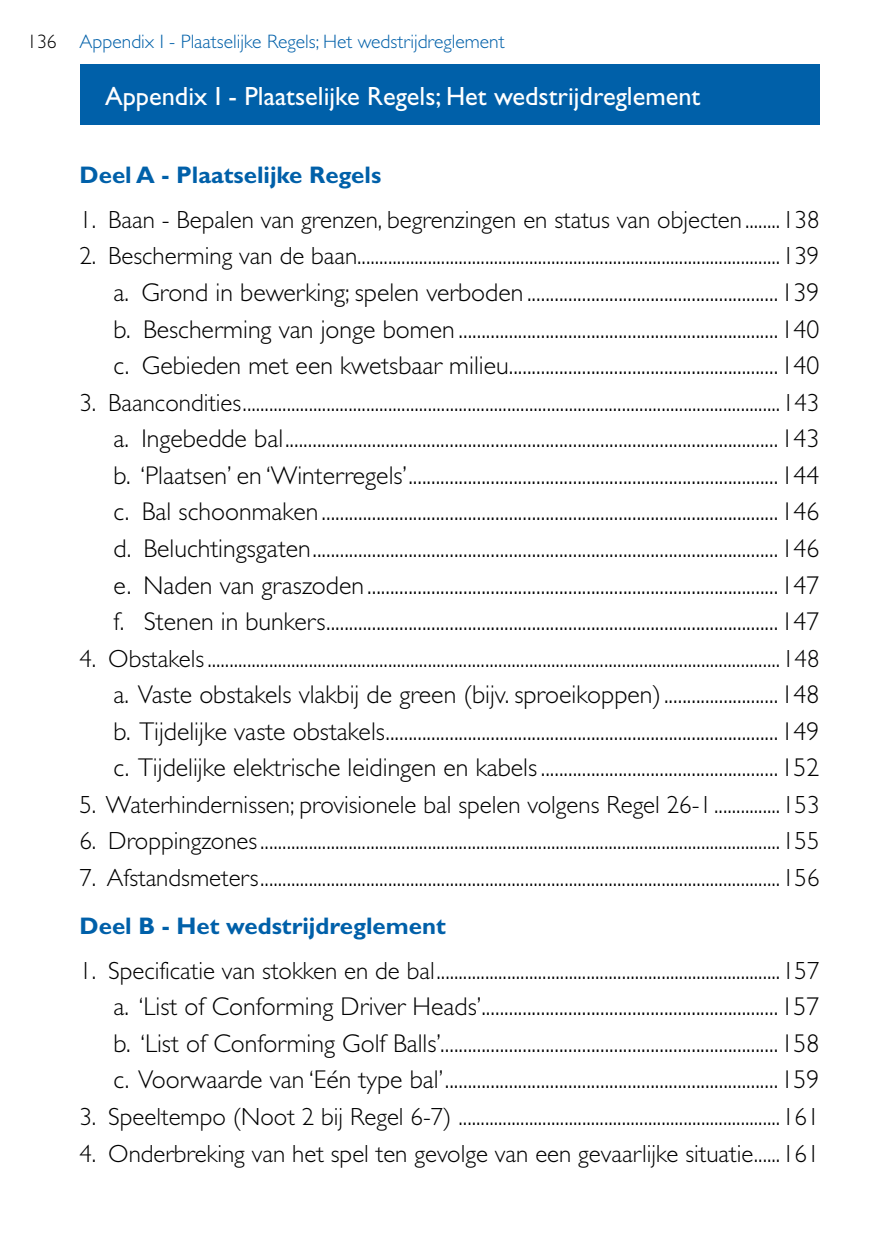
<style>
.page{position:relative;width:893px;height:1259px;background:#fff}
.page>*{position:absolute;margin:0;border:0;box-sizing:border-box;transform-origin:0 0}
.t1{font:26.4px "Gill Sans";color:#fff}
.t2{font:300 25.8px/36.6px "Gill Sans";color:#000;text-align:justify}
.t3{font:300 24.9px "Gill Sans";color:#000}
.t4{font:700 24px "Gill Sans";color:#0060a9}
.t5{font:300 19.5px "Gill Sans";color:#0060a9}
.s1{color:#000}
</style>
<div class="page">
<div style="left:80px;top:64px;width:739px;height:60px;background:#0060a9"></div>
<p class="t5" style="left:27px;top:31px;width:479px"><span class="s1">136</span> Appendix I - Plaatselijke Regels; Het wedstrijdreglement</p>
<p class="t1" style="left:105px;top:81px;width:597px">Appendix I - Plaatselijke Regels; Het wedstrijdreglement</p>
<p class="t4" style="left:80px;top:160px;width:303px">Deel A - Plaatselijke Regels</p>
<p class="t3" style="left:80px;top:205px;width:741px">1. Baan - Bepalen van grenzen, begrenzingen en status van objecten........138</p>
<p class="t3" style="left:80px;top:242px;width:741px">2. Bescherming van de baan................................................................................................139</p>
<p class="t2" style="left:114px;top:274px;width:707px">a. Grond in bewerking; spelen verboden .......................................................139 b. Bescherming van jonge bomen ......................................................................140 c. Gebieden met een kwetsbaar milieu...........................................................140</p>
<p class="t3" style="left:80px;top:388px;width:741px">3. Baancondities..........................................................................................................................143</p>
<p class="t2" style="left:114px;top:420px;width:707px">a. Ingebedde bal............................................................................................................143 b. ‘Plaatsen’ en ‘Winterregels’.................................................................................144 c. Bal schoonmaken ....................................................................................................146 d. Beluchtingsgaten......................................................................................................146 e. Naden van graszoden ..........................................................................................147 f. Stenen in bunkers...................................................................................................147</p>
<p class="t3" style="left:80px;top:644px;width:741px">4. Obstakels..................................................................................................................................148</p>
<p class="t2" style="left:114px;top:676px;width:707px">a. Vaste obstakels vlakbij de green (bijv. sproeikoppen).........................148 b. Tijdelijke vaste obstakels......................................................................................149 c. Tijdelijke elektrische leidingen en kabels....................................................152</p>
<p class="t3" style="left:80px;top:790px;width:741px">5. Waterhindernissen; provisionele bal spelen volgens Regel 26-1...............153</p>
<p class="t3" style="left:80px;top:827px;width:741px">6. Droppingzones......................................................................................................................155</p>
<p class="t3" style="left:80px;top:863px;width:741px">7. Afstandsmeters......................................................................................................................156</p>
<p class="t4" style="left:80px;top:911px;width:368px">Deel B - Het wedstrijdreglement</p>
<p class="t3" style="left:80px;top:956px;width:741px">1. Specificatie van stokken en de bal..............................................................................157</p>
<p class="t2" style="left:114px;top:988px;width:707px">a. ‘List of Conforming Driver Heads’.................................................................157 b. ‘List of Conforming Golf Balls’..........................................................................158 c. Voorwaarde van ‘Eén type bal’.........................................................................159</p>
<p class="t3" style="left:80px;top:1102px;width:741px">3. Speeltempo (Noot 2 bij Regel 6-7) .........................................................................161</p>
<p class="t3" style="left:80px;top:1139px;width:741px">4. Onderbreking van het spel ten gevolge van een gevaarlijke situatie......161</p>
</div>
